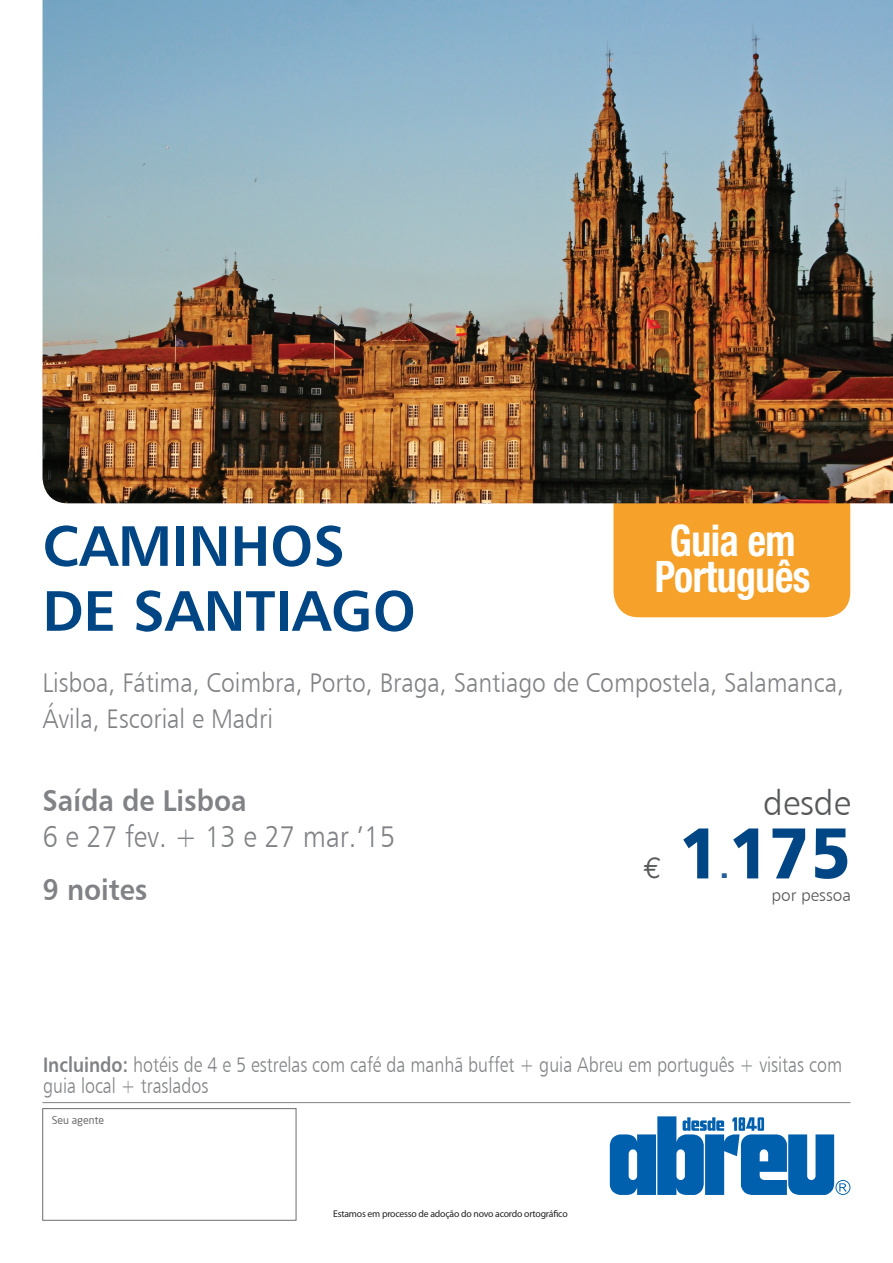
<style>
.page{position:relative;width:893px;height:1263px;background:#fff}
.page>*{position:absolute;margin:0;border:0;box-sizing:border-box;transform-origin:0 0}
.t1{font:72px "Humanist 777 BT Black B";color:#004684;scale:.91 1}
.t2{font:57px/64.9px "Humanist 777 BT Bold B";color:#004684}
.t3{font:700 condensed 43.5px/36px "Helvetica Neue";letter-spacing:-.01em;color:#fff;text-align:center;scale:.91 1}
.t4{font:34.95px "Humanist 777 BT Light B";color:#57585a}
.t5{font:30px "Humanist 777 BT Light B";color:#808285;scale:.91 1}
.t6{font:30px "Humanist 777 BT Bold B";color:#808285;scale:.91 1}
.t7{font:30px "Euro Mono";color:#57585a}
.t8{font:30px "Humanist 777 BT Black B";color:#255d97}
.t9{font:27px/36px "Humanist 777 BT Light B";color:#808285;scale:.91 1}
.t10{font:21px/21px "Humanist 777 BT Light B";color:#808285;scale:.85 1}
.t11{font:17.1px "Humanist 777 BT Light B";color:#57585a}
.t12{font:10.5px "Neo Sans";color:#6c6d70}
.t13{font:9.75px "Myriad Pro";letter-spacing:-.02em;color:#231f20}
.s1{font-family:"Humanist 777 BT Bold B"}
</style>
<div class="page">
<hr style="left:43px;top:1102px;width:807px;height:1px;background:#808285">
<div style="left:43px;top:1108px;width:253px;height:112px;border:1px solid #6c6d70"></div>
<div style="left:613px;top:481px;width:237px;height:136px;background:#f6a22a;border-radius:26px"></div>
<img style="left:43px;top:0;width:850px;height:503px">
<svg style="left:610px;top:1116px;width:240px;height:79px"></svg>
<h2 class="t2" style="left:43px;top:512px;width:375px">CAMINHOS<br>DE SANTIAGO</h2>
<h3 class="t3" style="left:655px;top:522px;width:172px">Guia em<br>Português</h3>
<p class="t9" style="left:43px;top:664px;width:882px">Lisboa, Fátima, Coimbra, Porto, Braga, Santiago de Compostela, Salamanca,<br>Ávila, Escorial e Madri</p>
<h3 class="t6" style="left:43px;top:782px;width:226px">Saída de Lisboa</h3>
<h3 class="t5" style="left:43px;top:818px;width:389px">6 e 27 fev. + 13 e 27 mar.’15</h3>
<h3 class="t6" style="left:43px;top:871px;width:117px">9 noites</h3>
<h3 class="t7" style="left:644px;top:850px;width:20px">€</h3>
<h3 class="t4" style="left:763px;top:782px;width:89px">desde</h3>
<h1 class="t1" style="left:679px;top:807px;width:190px">1175</h1>
<h3 class="t8" style="left:720px;top:849px;width:11px">.</h3>
<p class="t11" style="left:771px;top:884px;width:81px">por pessoa</p>
<p class="t10" style="left:43px;top:1054px;width:941px"><span class="s1">Incluindo:</span> hotéis de 4 e 5 estrelas com café da manhã buffet + guia Abreu em português + visitas com guia local + traslados</p>
<p class="t12" style="left:52px;top:1114px;width:54px">Seu agente</p>
<p class="t13" style="left:333px;top:1208px;width:236px">Estamos em processo de adoção do novo acordo ortográfico</p>
</div>
